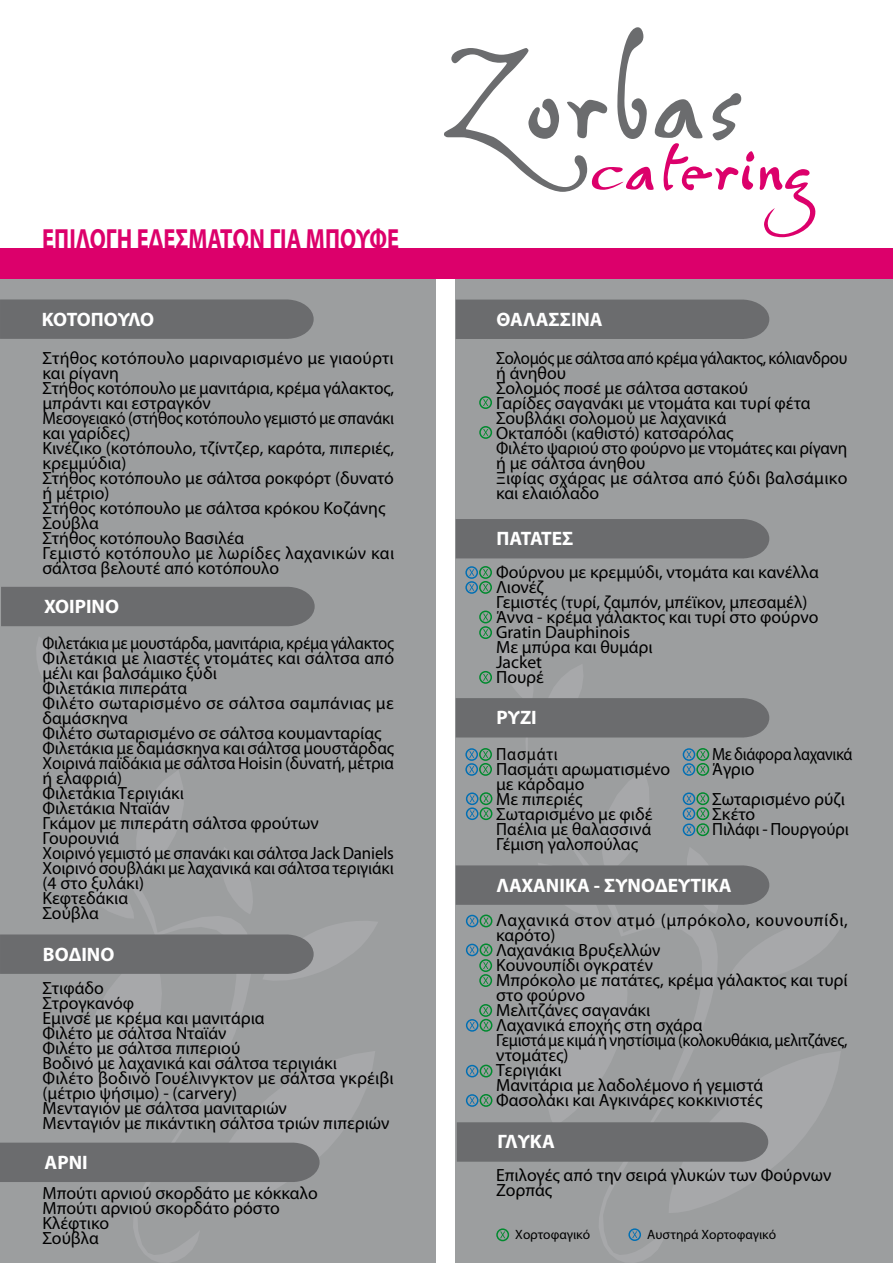
<style>
.page{position:relative;width:893px;height:1263px;background:#fff}
.page>*{position:absolute;margin:0;border:0;box-sizing:border-box;transform-origin:0 0}
.t1{font:700 29.25px "Myriad Pro";color:#dc006b;scale:.77 1}
.t2{font:700 19.5px "Myriad Pro";color:#fff}
.t3{font:700 19.5px "Myriad Pro";letter-spacing:-.025em;color:#fff}
.t4{font:700 19.5px "Myriad Pro";letter-spacing:-.035em;color:#fff}
.t5{font:17.7px/15px "Myriad Pro";color:#000}
.t6{font:17.7px/15px "Myriad Pro";color:#000;scale:.94 1}
.t7{font:17.7px/15px "Myriad Pro";color:#000;scale:.93 1}
.t8{font:17.7px "Myriad Pro";letter-spacing:-.02em;color:#000;scale:.92 1}
.t9{font:17.7px "Myriad Pro";letter-spacing:.045em;color:#000;scale:.92 1}
.t10{font:13.5px "Myriad Pro";color:#000}
</style>
<div class="page">
<div style="left:0;top:267px;width:435px;height:996px;background:#9c9e9f"></div>
<div style="left:455px;top:263px;width:438px;height:1000px;background:#9c9e9f"></div>
<svg style="left:525px;top:737px;width:193px;height:525px"></svg>
<svg style="left:37px;top:637px;width:30px;height:66px"></svg>
<svg style="left:79px;top:665px;width:38px;height:49px"></svg>
<svg style="left:60px;top:714px;width:139px;height:548px"></svg>
<svg style="left:444px;top:27px;width:372px;height:210px"></svg>
<div style="left:0;top:248px;width:893px;height:31px;background:#dc006b"></div>
<div style="left:0;top:299px;width:314px;height:40px;background:#6b6c6e"></div>
<div style="left:456px;top:300px;width:313px;height:39px;background:#6b6c6e"></div>
<div style="left:456px;top:519px;width:313px;height:39px;background:#6b6c6e"></div>
<div style="left:1px;top:587px;width:314px;height:39px;background:#6b6c6e"></div>
<svg style="left:0;top:769px;width:377px;height:444px"></svg>
<svg style="left:483px;top:399px;width:5px;height:7px"></svg>
<div style="left:479px;top:396px;width:13px;height:13px;border:1px solid #008a2e;border-radius:50%"></div>
<svg style="left:483px;top:614px;width:5px;height:6px"></svg>
<div style="left:479px;top:611px;width:13px;height:12px;border:1px solid #008a2e;border-radius:50%"></div>
<div style="left:479px;top:626px;width:13px;height:13px;border:1px solid #008a2e;border-radius:50%"></div>
<svg style="left:456px;top:629px;width:313px;height:108px"></svg>
<div style="left:479px;top:671px;width:13px;height:13px;border:1px solid #008a2e;border-radius:50%"></div>
<svg style="left:483px;top:429px;width:5px;height:7px"></svg>
<div style="left:479px;top:426px;width:13px;height:13px;border:1px solid #008a2e;border-radius:50%"></div>
<svg style="left:483px;top:569px;width:5px;height:7px"></svg>
<div style="left:479px;top:566px;width:13px;height:13px;border:1px solid #008a2e;border-radius:50%"></div>
<svg style="left:469px;top:569px;width:5px;height:7px"></svg>
<div style="left:465px;top:566px;width:13px;height:13px;border:1px solid #006fb4;border-radius:50%"></div>
<svg style="left:483px;top:751px;width:5px;height:7px"></svg>
<div style="left:479px;top:748px;width:13px;height:13px;border:1px solid #008a2e;border-radius:50%"></div>
<svg style="left:469px;top:751px;width:5px;height:7px"></svg>
<div style="left:465px;top:748px;width:13px;height:13px;border:1px solid #006fb4;border-radius:50%"></div>
<svg style="left:700px;top:751px;width:5px;height:7px"></svg>
<div style="left:696px;top:748px;width:13px;height:13px;border:1px solid #008a2e;border-radius:50%"></div>
<svg style="left:686px;top:751px;width:6px;height:7px"></svg>
<div style="left:683px;top:748px;width:12px;height:13px;border:1px solid #006fb4;border-radius:50%"></div>
<div style="left:696px;top:763px;width:13px;height:13px;border:1px solid #008a2e;border-radius:50%"></div>
<div style="left:683px;top:763px;width:12px;height:13px;border:1px solid #006fb4;border-radius:50%"></div>
<svg style="left:483px;top:584px;width:5px;height:7px"></svg>
<div style="left:479px;top:581px;width:13px;height:13px;border:1px solid #008a2e;border-radius:50%"></div>
<svg style="left:469px;top:584px;width:5px;height:7px"></svg>
<div style="left:465px;top:581px;width:13px;height:13px;border:1px solid #006fb4;border-radius:50%"></div>
<div style="left:479px;top:763px;width:13px;height:13px;border:1px solid #008a2e;border-radius:50%"></div>
<div style="left:465px;top:763px;width:13px;height:13px;border:1px solid #006fb4;border-radius:50%"></div>
<svg style="left:456px;top:766px;width:387px;height:447px"></svg>
<div style="left:466px;top:944px;width:12px;height:12px;border:1px solid #006fb4;border-radius:50%"></div>
<svg style="left:500px;top:1231px;width:5px;height:7px"></svg>
<div style="left:496px;top:1228px;width:13px;height:13px;border:1px solid #008a2e;border-radius:50%"></div>
<svg style="left:632px;top:1231px;width:5px;height:7px"></svg>
<div style="left:628px;top:1228px;width:13px;height:13px;border:1px solid #006fb4;border-radius:50%"></div>
<h1 class="t1" style="left:42px;top:220px;width:465px">ΕΠΙΛΟΓΗ ΕΔΕΣΜΑΤΩΝ ΓΙΑ ΜΠΟΥΦΕ</h1>
<p class="t3" style="left:42px;top:306px;width:114px">ΚΟΤΟΠΟΥΛΟ</p>
<p class="t2" style="left:496px;top:306px;width:108px">ΘΑΛΑΣΣΙΝΑ</p>
<p class="t5" style="left:43px;top:350px;width:353px">Στήθος κοτόπουλο μαριναρισμένο με γιαούρτι και ρίγανη<br>Στήθος κοτόπουλο με μανιτάρια, κρέμα γάλακτος, μπράντι και εστραγκόν<br>Μεσογειακό (στήθος κοτόπουλο γεμιστό με σπανάκι και γαρίδες)<br>Κινέζικο (κοτόπουλο, τζίντζερ, καρότα, πιπεριές, κρεμμύδια)<br>Στήθος κοτόπουλο με σάλτσα ροκφόρτ (δυνατό ή μέτριο)<br>Στήθος κοτόπουλο με σάλτσα κρόκου Κοζάνης<br>Σούβλα<br>Στήθος κοτόπουλο Βασιλέα<br>Γεμιστό κοτόπουλο με λωρίδες λαχανικών και σάλτσα βελουτέ από κοτόπουλο</p>
<p class="t2" style="left:44px;top:594px;width:77px">ΧΟΙΡΙΝΟ</p>
<p class="t6" style="left:43px;top:635px;width:376px">Φιλετάκια με μουστάρδα, μανιτάρια, κρέμα γάλακτος<br>Φιλετάκια με λιαστές ντομάτες και σάλτσα από μέλι και βαλσάμικο ξύδι<br>Φιλετάκια πιπεράτα<br>Φιλέτο σωταρισμένο σε σάλτσα σαμπάνιας με δαμάσκηνα<br>Φιλέτο σωταρισμένο σε σάλτσα κουμανταρίας<br>Φιλετάκια με δαμάσκηνα και σάλτσα μουστάρδας<br>Χοιρινά παϊδάκια με σάλτσα Hoisin (δυνατή, μέτρια ή ελαφριά)<br>Φιλετάκια Τεριγιάκι<br>Φιλετάκια Νταϊάν<br>Γκάμον με πιπεράτη σάλτσα φρούτων<br>Γουρουνιά<br>Χοιρινό γεμιστό με σπανάκι και σάλτσα Jack Daniels<br>Χοιρινό σουβλάκι με λαχανικά και σάλτσα τεριγιάκι (4 στο ξυλάκι)<br>Κεφτεδάκια<br>Σούβλα</p>
<p class="t2" style="left:43px;top:941px;width:73px">ΒΟΔΙΝΟ</p>
<p class="t5" style="left:43px;top:980px;width:353px">Στιφάδο<br>Στρογκανόφ<br>Εμινσέ με κρέμα και μανιτάρια<br>Φιλέτο με σάλτσα Νταϊάν<br>Φιλέτο με σάλτσα πιπεριού<br>Βοδινό με λαχανικά και σάλτσα τεριγιάκι<br>Φιλέτο βοδινό Γουέλινγκτον με σάλτσα γκρέιβι (μέτριο ψήσιμο) - (carvery)<br>Μενταγιόν με σάλτσα μανιταριών<br>Μενταγιόν με πικάντικη σάλτσα τριών πιπεριών</p>
<p class="t2" style="left:45px;top:1149px;width:45px">ΑΡΝΙ</p>
<p class="t5" style="left:43px;top:1185px;width:277px">Μπούτι αρνιού σκορδάτο με κόκκαλο<br>Μπούτι αρνιού σκορδάτο ρόστο<br>Κλέφτικο<br>Σούβλα</p>
<p class="t7" style="left:496px;top:350px;width:379px">Σολομός με σάλτσα από κρέμα γάλακτος, κόλιανδρου ή άνηθου<br>Σολομός ποσέ με σάλτσα αστακού<br>Γαρίδες σαγανάκι με ντομάτα και τυρί φέτα<br>Σουβλάκι σολομού με λαχανικά<br>Οκταπόδι (καθιστό) κατσαρόλας<br>Φιλέτο ψαριού στο φούρνο με ντομάτες και ρίγανη ή με σάλτσα άνηθου<br>Ξιφίας σχάρας με σάλτσα από ξύδι βαλσάμικο και ελαιόλαδο</p>
<p class="t4" style="left:496px;top:526px;width:79px">ΠΑΤΑΤΕΣ</p>
<p class="t5" style="left:496px;top:564px;width:324px">Φούρνου με κρεμμύδι, ντομάτα και κανέλλα<br>Λιονέζ<br>Γεμιστές (τυρί, ζαμπόν, μπέϊκον, μπεσαμέλ)<br>Άννα - κρέμα γάλακτος και τυρί στο φούρνο<br>Gratin Dauphinois<br>Με μπύρα και θυμάρι<br>Jacket<br>Πουρέ</p>
<p class="t2" style="left:496px;top:705px;width:42px">ΡΥΖΙ</p>
<p class="t9" style="left:496px;top:743px;width:68px">Πασμάτι</p>
<p class="t8" style="left:712px;top:743px;width:154px">Με διάφορα λαχανικά</p>
<p class="t5" style="left:496px;top:761px;width:176px">Πασμάτι αρωματισμένο</p>
<p class="t5" style="left:712px;top:761px;width:44px">Άγριο</p>
<p class="t5" style="left:496px;top:776px;width:90px">με κάρδαμο<br>Με πιπεριές</p>
<p class="t5" style="left:712px;top:791px;width:134px">Σωταρισμένο ρύζι</p>
<p class="t5" style="left:496px;top:806px;width:158px">Σωταρισμένο με φιδέ</p>
<p class="t5" style="left:712px;top:806px;width:45px">Σκέτο</p>
<p class="t5" style="left:496px;top:821px;width:157px">Παέλια με θαλασσινά</p>
<p class="t5" style="left:712px;top:821px;width:138px">Πιλάφι - Πουργούρι</p>
<p class="t5" style="left:496px;top:836px;width:143px">Γέμιση γαλοπούλας</p>
<p class="t2" style="left:496px;top:872px;width:237px">ΛΑΧΑΝΙΚΑ - ΣΥΝΟΔΕΥΤΙΚΑ</p>
<p class="t5" style="left:496px;top:912px;width:353px">Λαχανικά στον ατμό (μπρόκολο, κουνουπίδι, καρότο)<br>Λαχανάκια Βρυξελλών<br>Κουνουπίδι ογκρατέν<br>Μπρόκολο με πατάτες, κρέμα γάλακτος και τυρί στο φούρνο<br>Μελιτζάνες σαγανάκι<br>Λαχανικά εποχής στη σχάρα<br>Γεμιστά με κιμά ή νηστίσιμα (κολοκυθάκια, μελιτζάνες, ντομάτες)<br>Τεριγιάκι<br>Μανιτάρια με λαδολέμονο ή γεμιστά<br>Φασολάκι και Αγκινάρες κοκκινιστές</p>
<p class="t2" style="left:498px;top:1129px;width:59px">ΓΛΥΚΑ</p>
<p class="t5" style="left:496px;top:1167px;width:337px">Επιλογές από την σειρά γλυκών των Φούρνων<br>Ζορπάς</p>
<p class="t10" style="left:515px;top:1226px;width:76px">Χορτοφαγικό</p>
<p class="t10" style="left:647px;top:1226px;width:130px">Αυστηρά Χορτοφαγικό</p>
</div>
